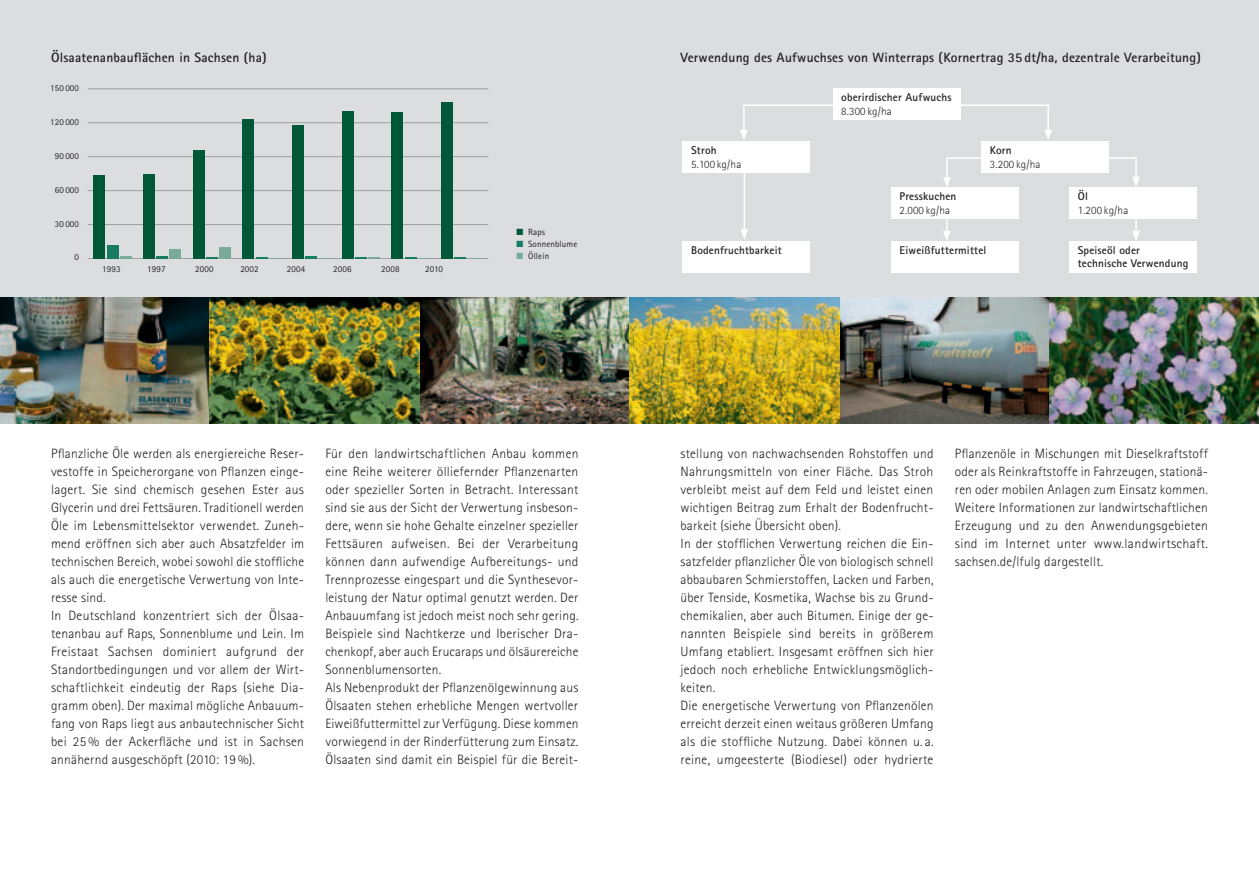
<style>
.page{position:relative;width:1259px;height:893px;background:#fff}
.page>*{position:absolute;margin:0;border:0;box-sizing:border-box;transform-origin:0 0}
.t1{font:300 13.5px/18px "Rotis Sans Serif";letter-spacing:.015em;color:#231f20}
.t2{font:700 13.5px "Rotis Sans Serif";letter-spacing:.015em;color:#231f20}
.t3{font:700 11.25px/13.5px "Rotis Sans Serif";letter-spacing:.015em;color:#231f20}
.t4{font:300 11.25px "Rotis Sans Serif";letter-spacing:.015em;color:#231f20}
.t5{font:9px "Rotis Sans Serif";letter-spacing:.015em;color:#231f20}
.s1{color:#005836}
.s2{color:#177c61}
.s3{color:#7aaa98}
</style>
<div class="page">
<div style="left:0;top:0;width:1259px;height:314px;background:#dcdddf"></div>
<img style="left:0;top:298px;width:209px;height:125px">
<img style="left:839px;top:298px;width:210px;height:125px">
<img style="left:419px;top:298px;width:210px;height:125px">
<img style="left:209px;top:298px;width:210px;height:125px">
<img style="left:629px;top:298px;width:210px;height:125px">
<img style="left:1049px;top:298px;width:210px;height:125px">
<div style="left:833px;top:88px;width:127px;height:32px;background:#fff"></div>
<div style="left:682px;top:141px;width:128px;height:32px;background:#fff"></div>
<div style="left:981px;top:141px;width:128px;height:32px;background:#fff"></div>
<div style="left:891px;top:187px;width:127px;height:32px;background:#fff"></div>
<div style="left:1069px;top:187px;width:128px;height:32px;background:#fff"></div>
<div style="left:682px;top:241px;width:128px;height:31px;background:#fff"></div>
<div style="left:891px;top:241px;width:127px;height:31px;background:#fff"></div>
<div style="left:1069px;top:241px;width:128px;height:31px;background:#fff"></div>
<svg style="left:740px;top:104px;width:93px;height:36px"></svg>
<svg style="left:960px;top:104px;width:92px;height:36px"></svg>
<svg style="left:1109px;top:157px;width:31px;height:29px"></svg>
<svg style="left:943px;top:157px;width:38px;height:30px"></svg>
<hr style="left:743px;top:172px;width:2px;height:60px;background:#fff">
<svg style="left:741px;top:229px;width:7px;height:10px"></svg>
<svg style="left:943px;top:219px;width:7px;height:22px"></svg>
<svg style="left:1132px;top:219px;width:8px;height:22px"></svg>
<hr style="left:88px;top:258px;width:400px;height:1px;background:#9d9fa2">
<hr style="left:88px;top:224px;width:400px;height:1px;background:#9d9fa2">
<hr style="left:88px;top:190px;width:400px;height:1px;background:#9d9fa2">
<hr style="left:88px;top:156px;width:400px;height:1px;background:#9d9fa2">
<hr style="left:88px;top:122px;width:400px;height:1px;background:#9d9fa2">
<hr style="left:88px;top:89px;width:400px;height:1px;background:#9d9fa2">
<svg style="left:120px;top:256px;width:12px;height:2px"></svg>
<div style="left:169px;top:249px;width:12px;height:9px;background:#7aaa98"></div>
<div style="left:219px;top:247px;width:12px;height:11px;background:#7aaa98"></div>
<div style="left:107px;top:245px;width:11px;height:13px;background:#177c61"></div>
<svg style="left:156px;top:256px;width:12px;height:2px"></svg>
<svg style="left:206px;top:257px;width:12px;height:1px"></svg>
<svg style="left:256px;top:257px;width:25px;height:2px"></svg>
<svg style="left:305px;top:256px;width:25px;height:3px"></svg>
<svg style="left:355px;top:257px;width:25px;height:1px"></svg>
<svg style="left:405px;top:257px;width:25px;height:2px"></svg>
<svg style="left:454px;top:257px;width:25px;height:2px"></svg>
<div style="left:93px;top:175px;width:12px;height:83px;background:#005836"></div>
<div style="left:143px;top:174px;width:12px;height:84px;background:#005836"></div>
<div style="left:193px;top:150px;width:12px;height:108px;background:#005836"></div>
<div style="left:242px;top:119px;width:12px;height:139px;background:#005836"></div>
<div style="left:292px;top:125px;width:12px;height:133px;background:#005836"></div>
<div style="left:342px;top:111px;width:12px;height:147px;background:#005836"></div>
<div style="left:391px;top:112px;width:12px;height:146px;background:#005836"></div>
<div style="left:441px;top:102px;width:12px;height:156px;background:#005836"></div>
<p class="t2" style="left:51px;top:49px;width:217px">Ölsaatenanbauflächen in Sachsen (ha)</p>
<p class="t2" style="left:680px;top:49px;width:522px">Verwendung des Aufwuchses von Winterraps (Kornertrag 35 dt/ha, dezentrale Verarbeitung)</p>
<p class="t5" style="left:50px;top:82px;width:30px">150 000</p>
<p class="t5" style="left:50px;top:116px;width:30px">120 000</p>
<p class="t5" style="left:55px;top:150px;width:26px">90 000</p>
<p class="t5" style="left:55px;top:184px;width:26px">60 000</p>
<p class="t5" style="left:55px;top:218px;width:26px">30 000</p>
<p class="t5" style="left:75px;top:252px;width:6px">0</p>
<p class="t5" style="left:102px;top:264px;width:20px">1993</p>
<p class="t5" style="left:147px;top:264px;width:20px">1997</p>
<p class="t5" style="left:195px;top:264px;width:20px">2000</p>
<p class="t5" style="left:240px;top:264px;width:20px">2002</p>
<p class="t5" style="left:287px;top:264px;width:20px">2004</p>
<p class="t5" style="left:333px;top:264px;width:20px">2006</p>
<p class="t5" style="left:381px;top:264px;width:20px">2008</p>
<p class="t5" style="left:425px;top:264px;width:19px">2010</p>
<p class="t5" style="left:516px;top:226px;width:30px"><span class="s1">■</span> Raps</p>
<p class="t5" style="left:516px;top:238px;width:62px"><span class="s2">■</span> Sonnenblume</p>
<p class="t5" style="left:516px;top:250px;width:34px"><span class="s3">■</span> Öllein</p>
<p class="t3" style="left:691px;top:143px;width:27px">Stroh</p>
<p class="t4" style="left:691px;top:157px;width:52px">5.100 kg/ha</p>
<p class="t3" style="left:841px;top:91px;width:112px">oberirdischer Aufwuchs</p>
<p class="t4" style="left:841px;top:105px;width:52px">8.300 kg/ha</p>
<p class="t3" style="left:899px;top:189px;width:58px">Presskuchen</p>
<p class="t4" style="left:899px;top:203px;width:52px">2.000 kg/ha</p>
<p class="t3" style="left:990px;top:143px;width:23px">Korn</p>
<p class="t4" style="left:990px;top:157px;width:52px">3.200 kg/ha</p>
<p class="t3" style="left:1077px;top:189px;width:12px">Öl</p>
<p class="t4" style="left:1077px;top:203px;width:52px">1.200 kg/ha</p>
<p class="t3" style="left:691px;top:243px;width:92px">Bodenfruchtbarkeit</p>
<p class="t3" style="left:899px;top:243px;width:88px">Eiweißfuttermittel</p>
<p class="t3" style="left:1077px;top:243px;width:112px">Speiseöl oder technische Verwendung</p>
<p class="t1" style="left:51px;top:444px;width:255px">Pflanzliche Öle werden als energiereiche Reser&shy;vestoffe in Speicherorgane von Pflanzen einge&shy;lagert. Sie sind chemisch gesehen Ester aus Glycerin und drei Fettsäuren. Traditionell werden Öle im Lebensmittelsektor verwendet. Zuneh&shy;mend eröffnen sich aber auch Absatzfelder im technischen Bereich, wobei sowohl die stoffliche als auch die energetische Verwertung von Inte&shy;resse sind.<br>In Deutschland konzentriert sich der Ölsaa&shy;tenanbau auf Raps, Sonnenblume und Lein. Im Freistaat Sachsen dominiert aufgrund der Standortbedingungen und vor allem der Wirt&shy;schaftlichkeit eindeutig der Raps (siehe Dia&shy;gramm oben). Der maximal mögliche Anbauum&shy;fang von Raps liegt aus anbautechnischer Sicht bei 25 % der Ackerfläche und ist in Sachsen annähernd ausgeschöpft (2010: 19%).</p>
<p class="t1" style="left:325px;top:444px;width:255px">Für den landwirtschaftlichen Anbau kommen eine Reihe weiterer ölliefernder Pflanzenarten oder spezieller Sorten in Betracht. Interessant sind sie aus der Sicht der Verwertung insbeson&shy;dere, wenn sie hohe Gehalte einzelner spezieller Fettsäuren aufweisen. Bei der Verarbeitung können dann aufwendige Aufbereitungs- und Trennprozesse eingespart und die Synthesevor&shy;leistung der Natur optimal genutzt werden. Der Anbauumfang ist jedoch meist noch sehr gering.<br>Beispiele sind Nachtkerze und Iberischer Dra&shy;chenkopf, aber auch Erucaraps und ölsäurereiche Sonnenblumensorten.<br>Als Nebenprodukt der Pflanzenölgewinnung aus Ölsaaten stehen erhebliche Mengen wertvoller Eiweißfuttermittel zur Verfügung. Diese kommen vorwiegend in der Rinderfütterung zum Einsatz.<br>Ölsaaten sind damit ein Beispiel für die Bereit-</p>
<p class="t1" style="left:680px;top:444px;width:255px">stellung von nachwachsenden Rohstoffen und Nahrungsmitteln von einer Fläche. Das Stroh verbleibt meist auf dem Feld und leistet einen wichtigen Beitrag zum Erhalt der Bodenfrucht&shy;barkeit (siehe Übersicht oben).<br>In der stofflichen Verwertung reichen die Ein&shy;satzfelder pflanzlicher Öle von biologisch schnell abbaubaren Schmierstoffen, Lacken und Farben, über Tenside, Kosmetika, Wachse bis zu Grund&shy;chemikalien, aber auch Bitumen. Einige der ge&shy;nannten Beispiele sind bereits in größerem Umfang etabliert. Insgesamt eröffnen sich hier jedoch noch erhebliche Entwicklungsmöglich&shy;keiten.<br>Die energetische Verwertung von Pflanzenölen erreicht derzeit einen weitaus größeren Umfang als die stoffliche Nutzung. Dabei können u. a. reine, umgeesterte (Biodiesel) oder hydrierte</p>
<p class="t1" style="left:955px;top:444px;width:255px;text-align:justify">Pflanzenöle in Mischungen mit Dieselkraftstoff oder als Reinkraftstoffe in Fahrzeugen, stationä&shy;ren oder mobilen Anlagen zum Einsatz kommen.<br>Weitere Informationen zur landwirtschaftlichen Erzeugung und zu den Anwendungsgebieten sind im Internet unter www.landwirtschaft. sachsen.de/lfulg dargestellt.</p>
</div>
